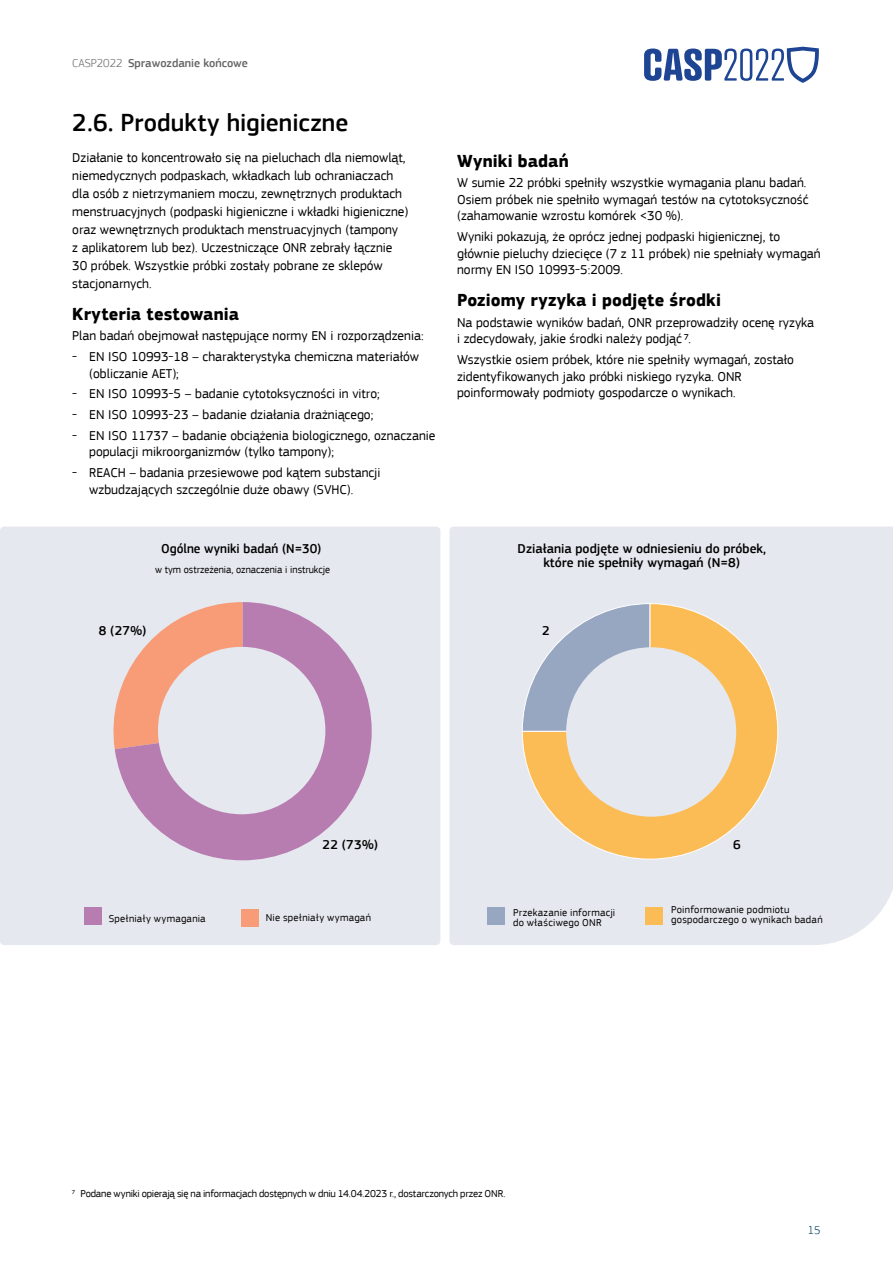
<style>
.page{position:relative;width:893px;height:1263px;background:#fff}
.page>*{position:absolute;margin:0;border:0;box-sizing:border-box;transform-origin:0 0}
.t1{font:500 25.5px "EC Square Sans Pro";color:#000}
.t2{font:700 18px "EC Square Sans Pro";letter-spacing:.005em;color:#000}
.t3{font:13.5px/16.5px "EC Square Sans Pro";color:#000}
.t4{font:500 13.5px/13.5px "EC Square Sans Pro";color:#000;text-align:center}
.t5{font:500 13.35px "EC Square Sans Pro";color:#000}
.t6{font:500 12px "EC Square Sans Pro";color:#636466}
.t7{font:300 12px "EC Square Sans Pro";color:#02405d}
.t8{font:10.5px/10.5px "EC Square Sans Pro";letter-spacing:.01em;color:#000}
.t9{font:10.5px "EC Square Sans Pro";letter-spacing:-.02em;color:#000}
.t10{font:10.5px "EC Square Sans Pro";letter-spacing:.03em;color:#000}
.s1{font-weight:300}
</style>
<div class="page">
<div style="left:0;top:527px;width:440px;height:418px;background:#e6e8ef;border-radius:4px"></div>
<div style="left:449px;top:527px;width:444px;height:418px;background:#e6e8ef"></div>
<div style="left:84px;top:908px;width:17px;height:17px;background:#b87db0"></div>
<div style="left:242px;top:909px;width:17px;height:17px;background:#f79c76"></div>
<svg style="left:115px;top:602px;width:257px;height:258px"></svg>
<div style="left:487px;top:908px;width:17px;height:17px;background:#97a7c1"></div>
<div style="left:645px;top:908px;width:17px;height:17px;background:#fcbc55"></div>
<svg style="left:521px;top:603px;width:257px;height:257px;background:#e4c89d"></svg>
<div style="left:566px;top:647px;width:170px;height:170px;background:#e6e8ef;border-radius:50%"></div>
<svg style="left:644px;top:47px;width:175px;height:36px"></svg>
<p class="t6" style="left:72px;top:56px;width:177px"><span class="s1">CASP2022</span> Sprawozdanie końcowe</p>
<h1 class="t1" style="left:72px;top:107px;width:278px">2.6. Produkty higieniczne</h1>
<p class="t3" style="left:72px;top:149px;width:338px;line-height:18px">Działanie to koncentrowało się na pieluchach dla niemowląt, niemedycznych podpaskach, wkładkach lub ochraniaczach dla osób z nietrzymaniem moczu, zewnętrznych produktach menstruacyjnych (podpaski higieniczne i wkładki higieniczne) oraz wewnętrznych produktach menstruacyjnych (tampony<br>z aplikatorem lub bez). Uczestniczące ONR zebrały łącznie 30 próbek. Wszystkie próbki zostały pobrane ze sklepów stacjonarnych.</p>
<h2 class="t2" style="left:72px;top:303px;width:168px">Kryteria testowania</h2>
<p class="t3" style="left:72px;top:328px;width:353px">Plan badań obejmował następujące normy EN i rozporządzenia:</p>
<p class="t3" style="left:89px;top:348px;width:331px;text-indent:-17px">- EN ISO 10993-18 – charakterystyka chemiczna materiałów (obliczanie AET);</p>
<p class="t3" style="left:72px;top:386px;width:309px">- EN ISO 10993-5 – badanie cytotoksyczności in vitro;</p>
<p class="t3" style="left:72px;top:406px;width:303px">- EN ISO 10993-23 – badanie działania drażniącego;</p>
<p class="t3" style="left:89px;top:427px;width:348px;text-indent:-17px">- EN ISO 11737 – badanie obciążenia biologicznego, oznaczanie populacji mikroorganizmów (tylko tampony);</p>
<p class="t3" style="left:89px;top:464px;width:293px;text-indent:-17px">- REACH – badania przesiewowe pod kątem substancji wzbudzających szczególnie duże obawy (SVHC).</p>
<p class="t4" style="left:161px;top:542px;width:162px">Ogólne wyniki badań (N=30)</p>
<p class="t8" style="left:155px;top:564px;width:177px">w tym ostrzeżenia, oznaczenia i instrukcje</p>
<h2 class="t2" style="left:457px;top:150px;width:113px">Wyniki badań</h2>
<p class="t3" style="left:457px;top:175px;width:353px">W sumie 22 próbki spełniły wszystkie wymagania planu badań.<br>Osiem próbek nie spełniło wymagań testów na cytotoksyczność (zahamowanie wzrostu komórek &lt;30 %).</p>
<p class="t3" style="left:457px;top:228px;width:365px">Wyniki pokazują, że oprócz jednej podpaski higienicznej, to głównie pieluchy dziecięce (7 z 11 próbek) nie spełniały wymagań normy EN ISO 10993-5:2009.</p>
<h2 class="t2" style="left:457px;top:289px;width:265px">Poziomy ryzyka i podjęte środki</h2>
<p class="t3" style="left:457px;top:314px;width:359px">Na podstawie wyników badań, ONR przeprowadziły ocenę ryzyka i zdecydowały, jakie środki należy podjąć 7.</p>
<p class="t3" style="left:457px;top:351px;width:338px">Wszystkie osiem próbek, które nie spełniły wymagań, zostało zidentyfikowanych jako próbki niskiego ryzyka. ONR poinformowały podmioty gospodarcze o wynikach.</p>
<p class="t4" style="left:518px;top:542px;width:250px">Działania podjęte w odniesieniu do próbek, które nie spełniły wymagań (N=8)</p>
<p class="t5" style="left:99px;top:623px;width:49px">8 (27%)</p>
<p class="t5" style="left:542px;top:623px;width:9px">2</p>
<p class="t5" style="left:322px;top:836px;width:57px">22 (73%)</p>
<p class="t5" style="left:733px;top:836px;width:9px">6</p>
<p class="t10" style="left:109px;top:912px;width:99px">Spełniały wymagania</p>
<p class="t8" style="left:266px;top:912px;width:107px">Nie spełniały wymagań</p>
<p class="t8" style="left:513px;top:907px;width:104px">Przekazanie informacji do właściwego ONR</p>
<p class="t8" style="left:671px;top:904px;width:153px">Poinformowanie podmiotu gospodarczego o wynikach badań</p>
<p class="t9" style="left:72px;top:1187px;width:435px"><sup>7</sup> Podane wyniki opierają się na informacjach dostępnych w dniu 14.04.2023 r., dostarczonych przez ONR.</p>
<p class="t7" style="left:808px;top:1223px;width:14px">15</p>
</div>
